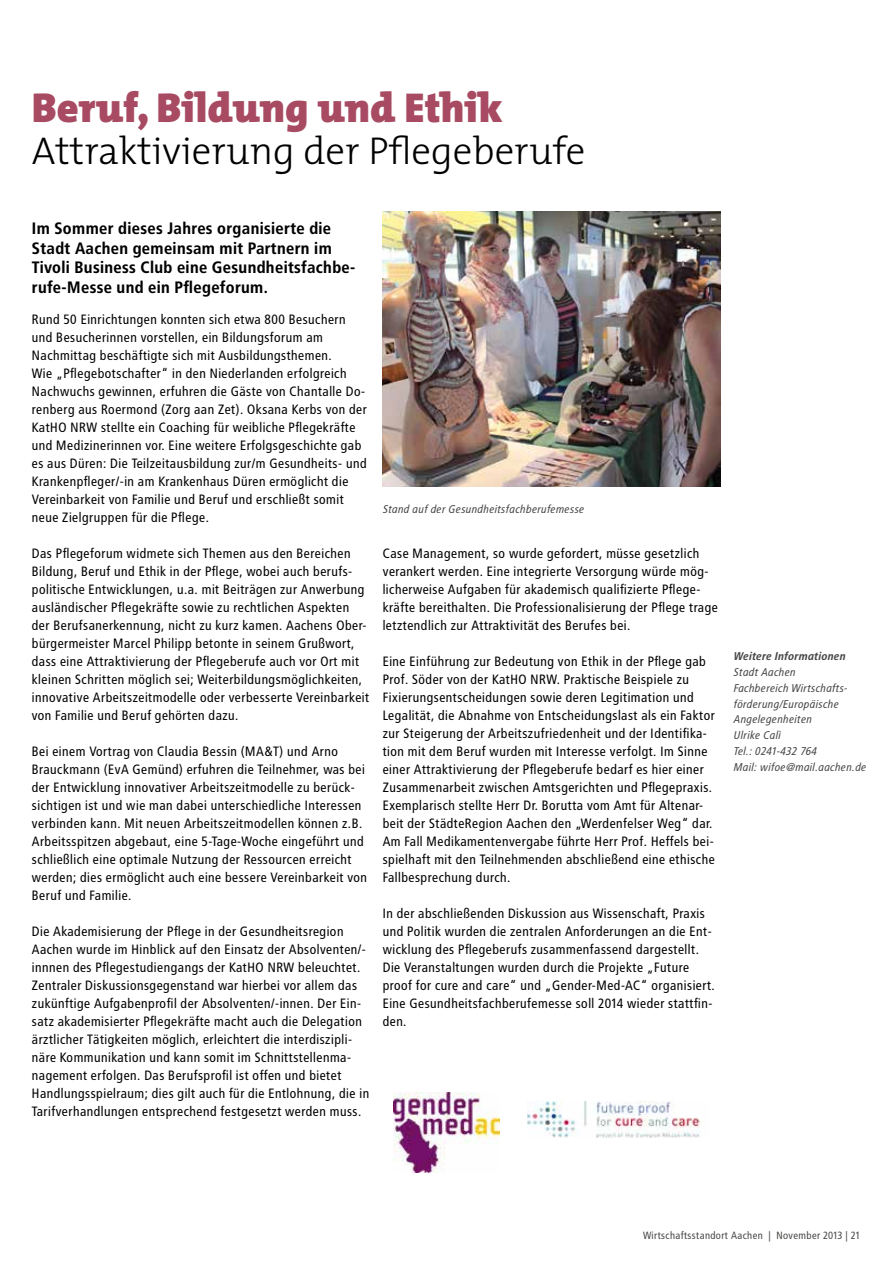
<style>
.page{position:relative;width:893px;height:1263px;background:#fff}
.page>*{position:absolute;margin:0;border:0;box-sizing:border-box;transform-origin:0 0}
.t1{font:900 42px "The Mix";color:#a84b62}
.t2{font:300 39px "The Mix";color:#000}
.t3{font:700 16.5px/19.5px "Transit";color:#000}
.t4{font:13.5px/18px "Transit";color:#000}
.t5{font:italic 11.25px/15.8px "Transit";color:#484847}
.t6{font:italic 700 11.25px "Transit";color:#484847}
.t7{font:10.5px "Transit";color:#484847}
</style>
<div class="page">
<img style="left:394px;top:1092px;width:105px;height:81px">
<img style="left:527px;top:1101px;width:174px;height:37px">
<img style="left:383px;top:212px;width:338px;height:274px">
<h1 class="t1" style="left:32px;top:73px;width:472px">Beruf, Bildung und Ethik</h1>
<h2 class="t2" style="left:32px;top:119px;width:555px">Attraktivierung der Pflegeberufe</h2>
<p class="t3" style="left:32px;top:219px;width:325px">Im Sommer dieses Jahres organisierte die Stadt Aachen gemeinsam mit Partnern im Tivoli Business Club eine Gesundheitsfachbe&shy;rufe-Messe und ein Pflegeforum.</p>
<p class="t4" style="left:32px;top:310px;width:337px">Rund 50 Einrichtungen konnten sich etwa 800 Besuchern und Besucherinnen vorstellen, ein Bildungsforum am Nachmittag beschäftigte sich mit Ausbildungsthemen.<br>Wie „Pflegebotschafter“ in den Niederlanden erfolgreich Nachwuchs gewinnen, erfuhren die Gäste von Chantalle Do&shy;renberg aus Roermond (Zorg aan Zet). Oksana Kerbs von der KatHO NRW stellte ein Coaching für weibliche Pflegekräfte und Medizinerinnen vor. Eine weitere Erfolgsgeschichte gab es aus Düren: Die Teilzeitausbildung zur/m Gesundheits- und Krankenpfleger/-in am Krankenhaus Düren ermöglicht die Vereinbarkeit von Familie und Beruf und erschließt somit neue Zielgruppen für die Pflege.</p>
<p class="t4" style="left:32px;top:544px;width:339px">Das Pflegeforum widmete sich Themen aus den Bereichen Bildung, Beruf und Ethik in der Pflege, wobei auch berufs&shy;politische Entwicklungen, u.a. mit Beiträgen zur Anwerbung ausländischer Pflegekräfte sowie zu rechtlichen Aspekten der Berufsanerkennung, nicht zu kurz kamen. Aachens Ober&shy;bürgermeister Marcel Philipp betonte in seinem Grußwort, dass eine Attraktivierung der Pflegeberufe auch vor Ort mit kleinen Schritten möglich sei; Weiterbildungsmöglichkeiten, innovative Arbeitszeitmodelle oder verbesserte Vereinbarkeit von Familie und Beruf gehörten dazu.</p>
<p class="t4" style="left:32px;top:742px;width:337px">Bei einem Vortrag von Claudia Bessin (MA&amp;T) und Arno Brauckmann (EvA Gemünd) erfuhren die Teilnehmer, was bei der Entwicklung innovativer Arbeitszeitmodelle zu berück&shy;sichtigen ist und wie man dabei unterschiedliche Interessen verbinden kann. Mit neuen Arbeitszeitmodellen können z.B.<br>Arbeitsspitzen abgebaut, eine 5-Tage-Woche eingeführt und schließlich eine optimale Nutzung der Ressourcen erreicht werden; dies ermöglicht auch eine bessere Vereinbarkeit von Beruf und Familie.</p>
<p class="t4" style="left:32px;top:922px;width:339px">Die Akademisierung der Pflege in der Gesundheitsregion Aachen wurde im Hinblick auf den Einsatz der Absolventen/- innnen des Pflegestudiengangs der KatHO NRW beleuchtet.<br>Zentraler Diskussionsgegenstand war hierbei vor allem das zukünftige Aufgabenprofil der Absolventen/-innen. Der Ein&shy;satz akademisierter Pflegekräfte macht auch die Delegation ärztlicher Tätigkeiten möglich, erleichtert die interdiszipli&shy;näre Kommunikation und kann somit im Schnittstellenma&shy;nagement erfolgen. Das Berufsprofil ist offen und bietet Handlungsspielraum; dies gilt auch für die Entlohnung, die in Tarifverhandlungen entsprechend festgesetzt werden muss.</p>
<p class="t5" style="left:383px;top:501px;width:203px">Stand auf der Gesundheitsfachberufemesse</p>
<p class="t4" style="left:383px;top:544px;width:337px">Case Management, so wurde gefordert, müsse gesetzlich verankert werden. Eine integrierte Versorgung würde mög&shy;licherweise Aufgaben für akademisch qualifizierte Pflege&shy;kräfte bereithalten. Die Professionalisierung der Pflege trage letztendlich zur Attraktivität des Berufes bei.</p>
<p class="t4" style="left:383px;top:652px;width:334px">Eine Einführung zur Bedeutung von Ethik in der Pflege gab Prof. Söder von der KatHO NRW. Praktische Beispiele zu Fixierungsentscheidungen sowie deren Legitimation und Legalität, die Abnahme von Entscheidungslast als ein Faktor zur Steigerung der Arbeitszufriedenheit und der Identifika&shy;tion mit dem Beruf wurden mit Interesse verfolgt. Im Sinne einer Attraktivierung der Pflegeberufe bedarf es hier einer Zusammenarbeit zwischen Amtsgerichten und Pflegepraxis.<br>Exemplarisch stellte Herr Dr. Borutta vom Amt für Altenar&shy;beit der StädteRegion Aachen den „Werdenfelser Weg“ dar.<br>Am Fall Medikamentenvergabe führte Herr Prof. Heffels bei&shy;spielhaft mit den Teilnehmenden abschließend eine ethische Fallbesprechung durch.</p>
<p class="t4" style="left:383px;top:904px;width:334px">In der abschließenden Diskussion aus Wissenschaft, Praxis und Politik wurden die zentralen Anforderungen an die Ent&shy;wicklung des Pflegeberufs zusammenfassend dargestellt.<br>Die Veranstaltungen wurden durch die Projekte „Future proof for cure and care“ und „Gender-Med-AC“ organisiert.<br>Eine Gesundheitsfachberufemesse soll 2014 wieder stattfin&shy;den.</p>
<p class="t6" style="left:733px;top:650px;width:113px">Weitere Informationen</p>
<p class="t5" style="left:733px;top:664px;width:134px">Stadt Aachen<br>Fachbereich Wirtschafts&shy;förderung/Europäische<br>Angelegenheiten<br>Ulrike Calì<br>Tel.: 0241-432 764<br>Mail: wifoe@mail.aachen.de</p>
<p class="t7" style="left:643px;top:1229px;width:220px">Wirtschaftsstandort Aachen | November 2013 | 21</p>
</div>
